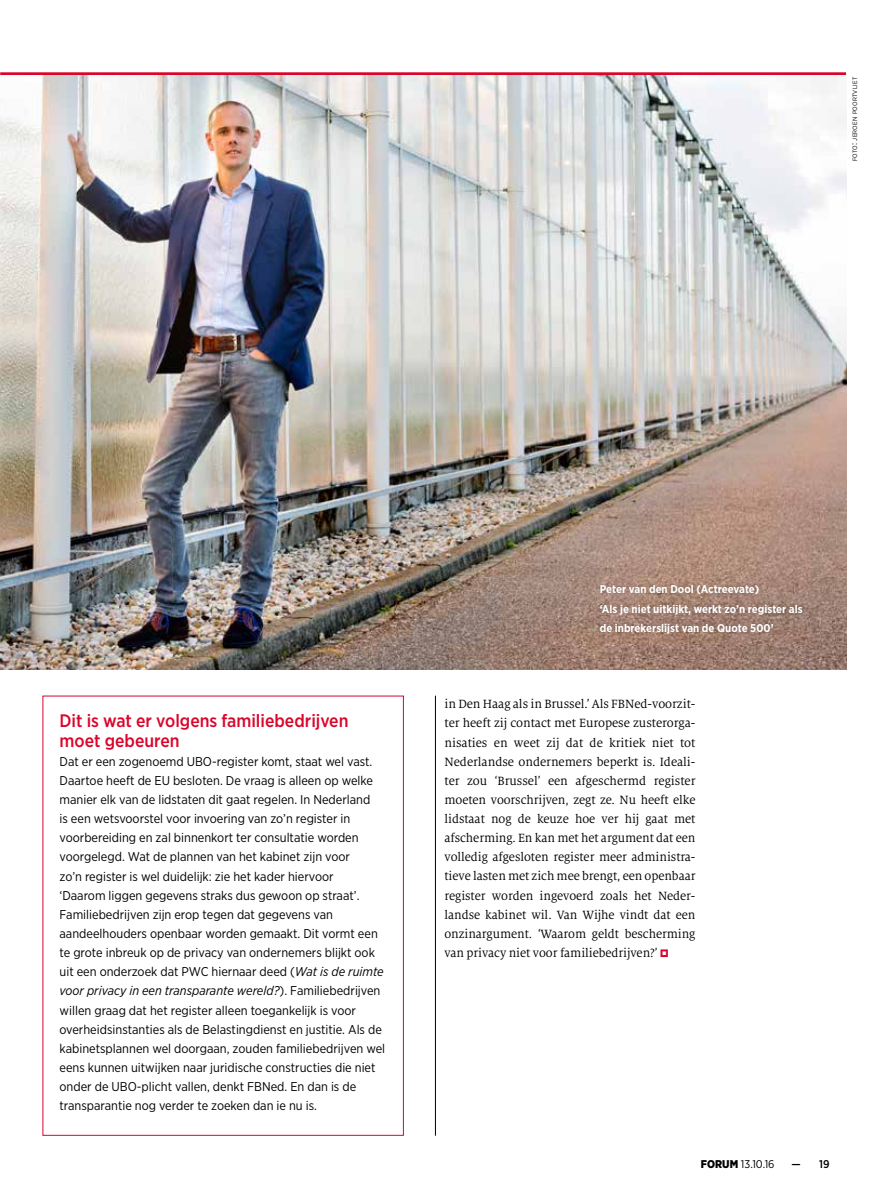
<style>
.page{position:relative;width:872px;height:1191px;background:#fff}
.page>*{position:absolute;margin:0;border:0;box-sizing:border-box;transform-origin:0 0}
.t1{font:500 18px/19.2px "Gotham Narrow";color:#db052c}
.t2{font:13.2px/19.2px "Milo Serif Pro";letter-spacing:-.005em;color:#000;text-align:justify}
.t3{font:12.75px/19.2px "Gotham Narrow";color:#000}
.t4{font:700 11.25px/19.2px "Gotham Narrow";color:#fff}
.t5{font:11.25px "Gotham Narrow";color:#000}
.t6{font:500 11.25px "Gotham Narrow";color:#000}
.t7{font:6.3px "Gotham Narrow";letter-spacing:.03em;color:#000}
.s1{font-size:9px}
.s2{font-style:italic}
.s3{font-weight:900}
</style>
<div class="page">
<hr style="left:0;top:72px;width:846px;height:3px;background:#db052c">
<img style="left:0;top:75px;width:846px;height:595px">
<hr style="left:435px;top:695px;width:1px;height:440px;background:#000">
<div style="left:596px;top:580px;width:210px;height:57px;background:#000;opacity:.24"></div>
<p class="t7" style="left:851px;top:161px;width:86px;rotate:-90deg">foto<span class="s1">:</span> jeroen poortvliet</p>
<h1 class="t1" style="left:60px;top:711px;width:290px">Dit is wat er volgens familiebedrijven moet gebeuren</h1>
<p class="t3" style="left:60px;top:751px;width:327px">Dat er een zogenoemd UBO-register komt, staat wel vast.<br>Daartoe heeft de EU besloten. De vraag is alleen op welke manier elk van de lidstaten dit gaat regelen. In Nederland<br>is een wetsvoorstel voor invoering van zo’n register in voorbereiding en zal binnenkort ter consultatie worden voorgelegd. Wat de plannen van het kabinet zijn voor<br>zo’n register is wel duidelijk: zie het kader hiervoor<br>‘Daarom liggen gegevens straks dus gewoon op straat’.<br>Familiebedrijven zijn erop tegen dat gegevens van aandeelhouders openbaar worden gemaakt. Dit vormt een te grote inbreuk op de privacy van ondernemers blijkt ook uit een onderzoek dat PWC hiernaar deed (<span class="s2">Wat is de ruimte voor privacy in een transparante wereld?</span>). Familiebedrijven willen graag dat het register alleen toegankelijk is voor overheidsinstanties als de Belastingdienst en justitie. Als de kabinetsplannen wel doorgaan, zouden familiebedrijven wel eens kunnen uitwijken naar juridische constructies die niet onder de UBO-plicht vallen, denkt FBNed. En dan is de transparantie nog verder te zoeken dan ie nu is.</p>
<p class="t4" style="left:600px;top:579px;width:204px">Peter van den Dool (Actreevate)<br>‘Als je niet uitkijkt, werkt zo’n register als de inbrekerslijst van de Quote 500’</p>
<p class="t2" style="left:444px;top:694px;width:252px">in Den Haag als in Brussel.’ Als FBNed-voorzit&shy;ter heeft zij contact met Europese zusterorga&shy;nisaties en weet zij dat de kritiek niet tot Nederlandse ondernemers beperkt is. Ideali&shy;ter zou ‘Brussel’ een afgeschermd register moeten voorschrijven, zegt ze. Nu heeft elke lidstaat nog de keuze hoe ver hij gaat met afscherming. En kan met het argument dat een volledig afgesloten register meer administra&shy;tieve lasten met zich mee brengt, een openbaar register worden ingevoerd zoals het Neder&shy;landse kabinet wil. Van Wijhe vindt dat een onzinargument. ‘Waarom geldt bescherming van privacy niet voor familiebedrijven?’</p>
<p class="t5" style="left:701px;top:1156px;width:75px"><span class="s3">FORUM</span> 13.10.16</p>
<p class="t6" style="left:791px;top:1156px;width:39px">— 19</p>
</div>
